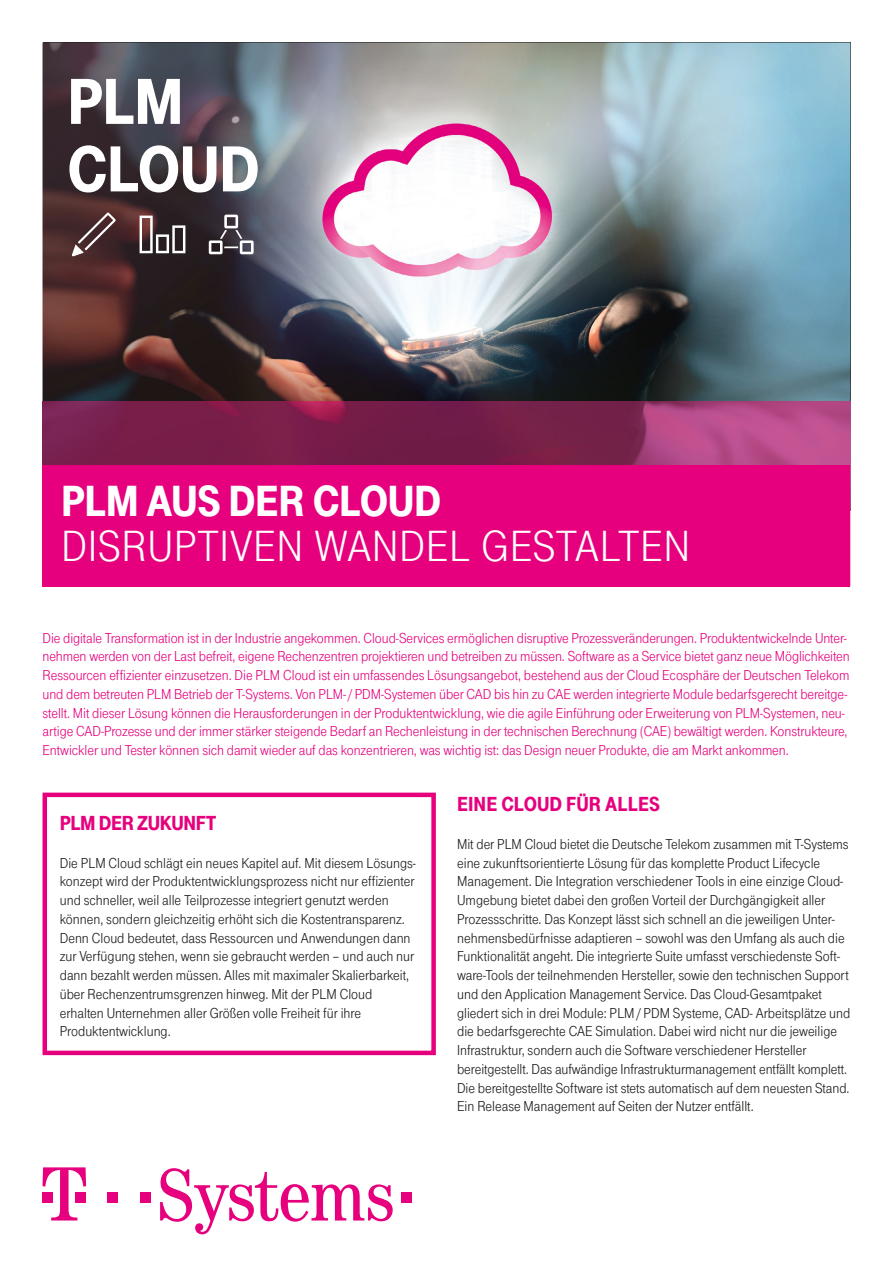
<style>
.page{position:relative;width:893px;height:1263px;background:#fff}
.page>*{position:absolute;margin:0;border:0;box-sizing:border-box;transform-origin:0 0}
.t1{font:900 67.5px/67.5px "Tele Grotesk Headline";letter-spacing:-.015em;color:#fff}
.t2{font:45px "Tele Grotesk Headline";letter-spacing:.01em;color:#fff}
.t3{font:900 45px "Tele Grotesk Headline";letter-spacing:-.01em;color:#fff}
.t4{font:900 21px "Tele Grotesk Headline";letter-spacing:-.005em;color:#e6007d}
.t5{font:15px/18.8px "Tele Grotesk Norm";color:#1a1a18}
.t6{font:15px/18.8px "Tele Grotesk Norm";letter-spacing:-.005em;color:#e6007d}
</style>
<div class="page">
<img style="left:43px;top:43px;width:807px;height:358px">
<svg style="left:43px;top:793px;width:393px;height:262px"></svg>
<div style="left:108px;top:1192px;width:10px;height:10px;background:#e6007d"></div>
<div style="left:140px;top:1192px;width:11px;height:10px;background:#e6007d"></div>
<svg style="left:43px;top:1167px;width:43px;height:53px"></svg>
<svg style="left:160px;top:1168px;width:233px;height:66px"></svg>
<div style="left:401px;top:1192px;width:11px;height:10px;background:#e6007d"></div>
<img style="left:43px;top:401px;width:807px;height:64px">
<div style="left:43px;top:465px;width:807px;height:121px;background:#e6007d"></div>
<svg style="left:72px;top:213px;width:44px;height:43px;background:#5e4547"></svg>
<svg style="left:140px;top:216px;width:45px;height:37px"></svg>
<svg style="left:209px;top:215px;width:45px;height:39px"></svg>
<h1 class="t1" style="left:67px;top:69px;width:194px">PLM<br>CLOUD</h1>
<h2 class="t3" style="left:61px;top:476px;width:382px">PLM AUS DER CLOUD</h2>
<h2 class="t2" style="left:61px;top:522px;width:631px">DISRUPTIVEN WANDEL GESTALTEN</h2>
<p class="t6" style="left:43px;top:628px;width:809px">Die digitale Transformation ist in der Industrie angekommen. Cloud-Services ermöglichen disruptive Prozessveränderungen. Produktentwickelnde Unter&shy;nehmen werden von der Last befreit, eigene Rechenzentren projektieren und betreiben zu müssen. Software as a Service bietet ganz neue Möglichkeiten Ressourcen effizienter einzusetzen. Die PLM Cloud ist ein umfassendes Lösungsangebot, bestehend aus der Cloud Ecosphäre der Deutschen Telekom und dem betreuten PLM Betrieb der T-Systems. Von PLM- / PDM-Systemen über CAD bis hin zu CAE werden integrierte Module bedarfsgerecht bereitge&shy;stellt. Mit dieser Lösung können die Herausforderungen in der Produktentwicklung, wie die agile Einführung oder Erweiterung von PLM-Systemen, neu&shy;artige CAD-Prozesse und der immer stärker steigende Bedarf an Rechenleistung in der technischen Berechnung (CAE) bewältigt werden. Konstrukteure, Entwickler und Tester können sich damit wieder auf das konzentrieren, was wichtig ist: das Design neuer Produkte, die am Markt ankommen.</p>
<h3 class="t4" style="left:60px;top:811px;width:158px">PLM DER ZUKUNFT</h3>
<p class="t5" style="left:60px;top:853px;width:358px">Die PLM Cloud schlägt ein neues Kapitel auf. Mit diesem Lösungs&shy;konzept wird der Produktentwicklungsprozess nicht nur effizienter und schneller, weil alle Teilprozesse integriert genutzt werden können, sondern gleichzeitig erhöht sich die Kostentransparenz.<br>Denn Cloud bedeutet, dass Ressourcen und Anwendungen dann zur Verfügung stehen, wenn sie gebraucht werden – und auch nur dann bezahlt werden müssen. Alles mit maximaler Skalierbarkeit, über Rechenzentrumsgrenzen hinweg. Mit der PLM Cloud erhalten Unternehmen aller Größen volle Freiheit für ihre Produktentwicklung.</p>
<h3 class="t4" style="left:457px;top:793px;width:204px">EINE CLOUD FÜR ALLES</h3>
<p class="t5" style="left:457px;top:835px;width:395px">Mit der PLM Cloud bietet die Deutsche Telekom zusammen mit T-Systems eine zukunftsorientierte Lösung für das komplette Product Lifecycle Management. Die Integration verschiedener Tools in eine einzige Cloud-Umgebung bietet dabei den großen Vorteil der Durchgängigkeit aller Prozessschritte. Das Konzept lässt sich schnell an die jeweiligen Unter&shy;nehmensbedürfnisse adaptieren – sowohl was den Umfang als auch die Funktionalität angeht. Die integrierte Suite umfasst verschiedenste Soft&shy;ware-Tools der teilnehmenden Hersteller, sowie den technischen Support und den Application Management Service. Das Cloud-Gesamtpaket gliedert sich in drei Module: PLM / PDM Systeme, CAD- Arbeitsplätze und die bedarfsgerechte CAE Simulation. Dabei wird nicht nur die jeweilige Infrastruktur, sondern auch die Software verschiedener Hersteller bereitgestellt. Das aufwändige Infrastrukturmanagement entfällt komplett.<br>Die bereitgestellte Software ist stets automatisch auf dem neuesten Stand.<br>Ein Release Management auf Seiten der Nutzer entfällt.</p>
</div>
